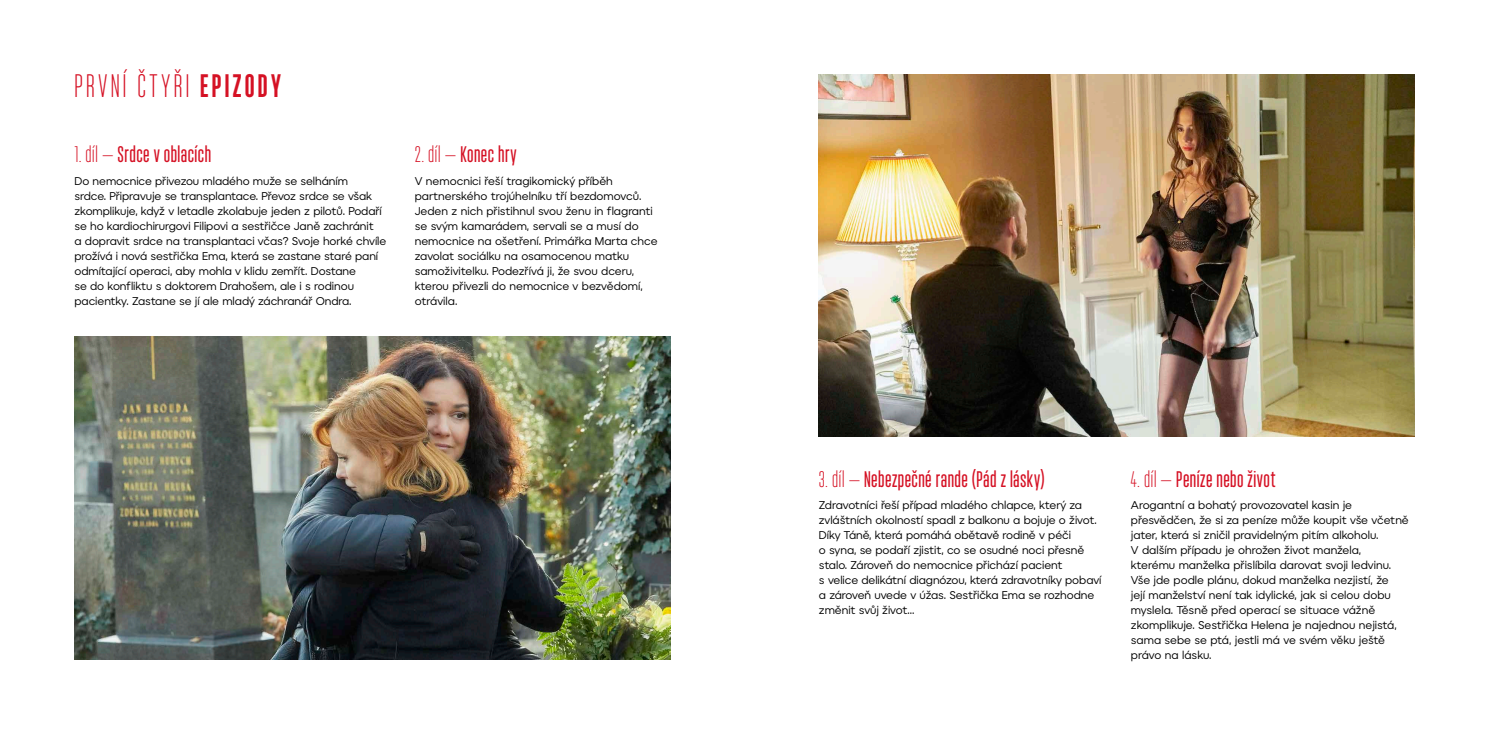
<style>
.page{position:relative;width:1489px;height:734px;background:#fff}
.page>*{position:absolute;margin:0;border:0;box-sizing:border-box;transform-origin:0 0}
.t1{font:300 32.5px "Monopol";letter-spacing:.105em;color:#d51124}
.t2{font:500 22.5px "Monopol";letter-spacing:.02em;color:#d51124}
.t3{font:11.25px/15px "Organica R";letter-spacing:-.005em;color:#000}
.s1{font-weight:100}
.s2{font-weight:300}
</style>
<div class="page">
<img style="left:819px;top:74px;width:595px;height:362px">
<img style="left:74px;top:336px;width:596px;height:323px">
<h1 class="t1" style="left:74px;top:69px;width:208px">PRVNÍ ČTYŘI <span class="s1">EPIZODY</span></h1>
<h2 class="t2" style="left:74px;top:143px;width:138px"><span class="s2">1. díl –</span> Srdce v oblacích</h2>
<p class="t3" style="left:74px;top:173px;width:313px">Do nemocnice přivezou mladého muže se selháním<br>srdce. Připravuje se transplantace. Převoz srdce se však zkomplikuje, když v letadle zkolabuje jeden z pilotů. Podaří se ho kardiochirurgovi Filipovi a sestřičce Janě zachránit<br>a dopravit srdce na transplantaci včas? Svoje horké chvíle prožívá i nová sestřička Ema, která se zastane staré paní odmítající operaci, aby mohla v klidu zemřít. Dostane<br>se do konfliktu s doktorem Drahošem, ale i s rodinou pacientky. Zastane se jí ale mladý záchranář Ondra.</p>
<h2 class="t2" style="left:415px;top:143px;width:103px"><span class="s2">2. díl –</span> Konec hry</h2>
<p class="t3" style="left:415px;top:173px;width:244px">V nemocnici řeší tragikomický příběh partnerského trojúhelníku tří bezdomovců.<br>Jeden z nich přistihnul svou ženu in flagranti se svým kamarádem, servali se a musí do nemocnice na ošetření. Primářka Marta chce zavolat sociálku na osamocenou matku samoživitelku. Podezřívá ji, že svou dceru, kterou přivezli do nemocnice v bezvědomí, otrávila.</p>
<h2 class="t2" style="left:819px;top:467px;width:227px"><span class="s2">3. díl –</span> Nebezpečné rande (Pád z lásky)</h2>
<p class="t3" style="left:819px;top:497px;width:284px">Zdravotníci řeší případ mladého chlapce, který za zvláštních okolností spadl z balkonu a bojuje o život.<br>Díky Táně, která pomáhá obětavě rodině v péči<br>o syna, se podaří zjistit, co se osudné noci přesně stalo. Zároveň do nemocnice přichází pacient<br>s velice delikátní diagnózou, která zdravotníky pobaví a zároveň uvede v úžas. Sestřička Ema se rozhodne změnit svůj život...</p>
<h2 class="t2" style="left:1130px;top:467px;width:146px"><span class="s2">4. díl –</span> Peníze nebo život</h2>
<p class="t3" style="left:1130px;top:497px;width:279px">Arogantní a bohatý provozovatel kasin je přesvědčen, že si za peníze může koupit vše včetně jater, která si zničil pravidelným pitím alkoholu.<br>V dalším případu je ohrožen život manžela,<br>kterému manželka přislíbila darovat svoji ledvinu.<br>Vše jde podle plánu, dokud manželka nezjistí, že<br>její manželství není tak idylické, jak si celou dobu myslela. Těsně před operací se situace vážně zkomplikuje. Sestřička Helena je najednou nejistá, sama sebe se ptá, jestli má ve svém věku ještě právo na lásku.</p>
</div>
